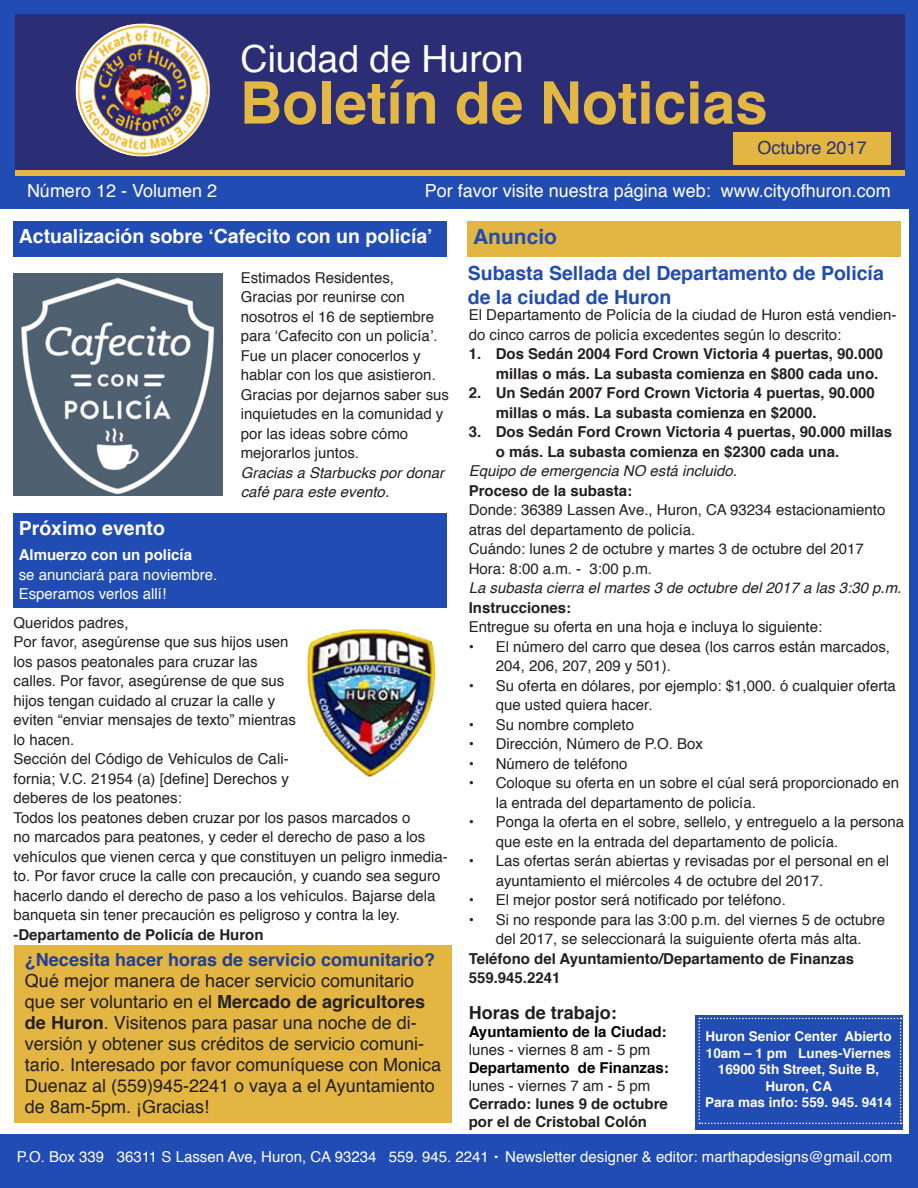
<style>
.page{position:relative;width:918px;height:1188px;background:#214cb3}
.page>*{position:absolute;margin:0;border:0;box-sizing:border-box;transform-origin:0 0}
.t1{font:700 58.65px "Helvetica";color:#e3b743}
.t2{font:37.35px "Helvetica";color:#fff}
.t3{font:700 21px "Helvetica";color:#214cb3}
.t4{font:700 19.5px/23.4px "Helvetica";color:#214cb3}
.t5{font:700 19.5px "Helvetica";color:#fff}
.t6{font:18px/21px "Helvetica";color:#231f20}
.t7{font:18px "Helvetica";color:#fff}
.t8{font:700 18px "Helvetica";color:#253f8e}
.t9{font:700 18px "Helvetica";color:#231f20}
.t10{font:18px "Helvetica";color:#2c2f76}
.t11{font:15px/19.5px "Helvetica";color:#231f20}
.t12{font:700 15px/19.5px "Helvetica";color:#231f20}
.t13{font:15px "Helvetica";color:#fff}
.t14{font:italic 15px/19.5px "Helvetica";color:#231f20}
.t15{font:700 15px "Helvetica";color:#000}
.t16{font:700 15px "Helvetica";color:#fff}
.t17{font:700 13.5px "Helvetica";color:#fff}
.s1{font-weight:700}
</style>
<div class="page">
<div style="left:0;top:210px;width:909px;height:924px;background:#fff"></div>
<div style="left:695px;top:1015px;width:208px;height:115px;background:#214cb3"></div>
<svg style="left:698px;top:1018px;width:204px;height:106px"></svg>
<div style="left:16px;top:14px;width:889px;height:161px;background:#2b2e75"></div>
<div style="left:16px;top:170px;width:889px;height:5px;background:#e3b743"></div>
<img style="left:75px;top:23px;width:135px;height:134px">
<div style="left:733px;top:133px;width:158px;height:32px;background:#e3b643"></div>
<div style="left:14px;top:221px;width:433px;height:36px;background:#214cb3"></div>
<div style="left:468px;top:221px;width:433px;height:36px;background:#e3b643"></div>
<div style="left:14px;top:513px;width:433px;height:95px;background:#214cb3"></div>
<img style="left:14px;top:273px;width:209px;height:222px">
<div style="left:14px;top:945px;width:437px;height:178px;background:#e3b643"></div>
<img style="left:307px;top:629px;width:129px;height:148px">
<h2 class="t2" style="left:274px;top:29px;width:185px">ty of Huron</h2>
<h1 class="t1" style="left:239px;top:50px;width:298px">Newsletter</h1>
<p class="t2" style="left:241px;top:31px;width:284px">Ciudad de Huron</p>
<p class="t1" style="left:240px;top:56px;width:529px">Boletín de Noticias</p>
<p class="t10" style="left:758px;top:133px;width:111px">Octubre 2017</p>
<p class="t7" style="left:27px;top:177px;width:192px">Número 12 - Volumen 2</p>
<p class="t7" style="left:425px;top:177px;width:468px">Por favor visite nuestra página web: www.cityofhuron.com</p>
<p class="t5" style="left:19px;top:220px;width:415px">Actualización sobre ‘Cafecito con un policía’</p>
<p class="t3" style="left:473px;top:219px;width:85px">Anuncio</p>
<p class="t5" style="left:19px;top:513px;width:148px">Próximo evento</p>
<p class="t16" style="left:19px;top:543px;width:175px">Almuerzo con un policía</p>
<p class="t13" style="left:19px;top:563px;width:200px">se anunciará para noviembre.</p>
<p class="t13" style="left:19px;top:582px;width:149px">Esperamos verlos allí!</p>
<p class="t11" style="left:241px;top:268px;width:155px">Estimados Residentes,</p>
<p class="t11" style="left:241px;top:287px;width:210px">Gracias por reunirse con nosotros el 16 de septiembre para ‘Cafecito con un policía’.<br>Fue un placer conocerlos y hablar con los que asistieron.<br>Gracias por dejarnos saber sus inquietudes en la comunidad y por las ideas sobre cómo</p>
<p class="t11" style="left:241px;top:443px;width:120px">mejorarlos juntos.</p>
<p class="t14" style="left:241px;top:463px;width:205px">Gracias a Starbucks por donar café para este evento.</p>
<p class="t11" style="left:14px;top:613px;width:117px">Queridos padres,</p>
<p class="t11" style="left:14px;top:633px;width:284px">Por favor, asegúrense que sus hijos usen los pasos peatonales para cruzar las calles. Por favor, asegúrense de que sus hijos tengan cuidado al cruzar la calle y eviten “enviar mensajes de texto” mientras lo hacen.</p>
<p class="t11" style="left:14px;top:750px;width:277px;text-align:justify">Sección del Código de Vehículos de Cali&shy;fornia; V.C. 21954 (a) [define] Derechos y deberes de los peatones:</p>
<p class="t11" style="left:14px;top:808px;width:436px">Todos los peatones deben cruzar por los pasos marcados o<br>no marcados para peatones, y ceder el derecho de paso a los vehículos que vienen cerca y que constituyen un peligro inmedia&shy;to. Por favor cruce la calle con precaución, y cuando sea seguro hacerlo dando el derecho de paso a los vehículos. Bajarse dela banqueta sin tener precaución es peligroso y contra la ley.</p>
<p class="t12" style="left:14px;top:925px;width:252px">-Departamento de Policía de Huron</p>
<p class="t8" style="left:25px;top:945px;width:412px">¿Necesita hacer horas de servicio comunitario?</p>
<p class="t6" style="left:25px;top:971px;width:418px">Qué mejor manera de hacer servicio comunitario que ser voluntario en el <span class="s1">Mercado de agricultores de Huron</span>. Visitenos para pasar una noche de di&shy;versión y obtener sus créditos de servicio comuni&shy;tario. Interesado por favor comuníquese con Monica Duenaz al (559)945-2241 o vaya a el Ayuntamiento de 8am-5pm. ¡Gracias!</p>
<p class="t4" style="left:468px;top:262px;width:418px">Subasta Sellada del Departamento de Policía de la ciudad de Huron</p>
<p class="t11" style="left:469px;top:306px;width:429px">El Departamento de Policía de la ciudad de Huron está vendien&shy;do cinco carros de policía excedentes según lo descrito:</p>
<p class="t12" style="left:496px;top:344px;width:389px;text-indent:-27px">1. Dos Sedán 2004 Ford Crown Victoria 4 puertas, 90.000 millas o más. La subasta comienza en $800 cada uno.</p>
<p class="t12" style="left:496px;top:383px;width:381px;text-indent:-27px">2. Un Sedán 2007 Ford Crown Victoria 4 puertas, 90.000 millas o más. La subasta comienza en $2000.</p>
<p class="t12" style="left:496px;top:422px;width:398px;text-indent:-27px">3. Dos Sedán Ford Crown Victoria 4 puertas, 90.000 millas o más. La subasta comienza en $2300 cada una.</p>
<p class="t14" style="left:469px;top:461px;width:270px">Equipo de emergencia NO está incluido.</p>
<p class="t12" style="left:469px;top:481px;width:165px">Proceso de la subasta:</p>
<p class="t11" style="left:469px;top:501px;width:418px">Donde: 36389 Lassen Ave., Huron, CA 93234 estacionamiento atras del departamento de policía.</p>
<p class="t11" style="left:469px;top:540px;width:397px">Cuándo: lunes 2 de octubre y martes 3 de octubre del 2017</p>
<p class="t11" style="left:469px;top:559px;width:185px">Hora: 8:00 a.m. - 3:00 p.m.</p>
<p class="t14" style="left:469px;top:578px;width:434px">La subasta cierra el martes 3 de octubre del 2017 a las 3:30 p.m.</p>
<p class="t12" style="left:469px;top:598px;width:104px">Instrucciones:</p>
<p class="t11" style="left:469px;top:618px;width:355px">Entregue su oferta en una hoja e incluya lo siguiente:</p>
<p class="t11" style="left:496px;top:637px;width:396px;text-indent:-27px">• El número del carro que desea (los carros están marcados,<br>204, 206, 207, 209 y 501).</p>
<p class="t11" style="left:496px;top:676px;width:402px;text-indent:-27px">• Su oferta en dólares, por ejemplo: $1,000. ó cualquier oferta que usted quiera hacer.</p>
<p class="t11" style="left:469px;top:715px;width:167px">• Su nombre completo</p>
<p class="t11" style="left:469px;top:735px;width:236px">• Dirección, Número de P.O. Box</p>
<p class="t11" style="left:469px;top:754px;width:160px">• Número de teléfono</p>
<p class="t11" style="left:496px;top:774px;width:405px;text-indent:-27px">• Coloque su oferta en un sobre el cúal será proporcionado en la entrada del departamento de policía.</p>
<p class="t11" style="left:496px;top:813px;width:410px;text-indent:-27px">• Ponga la oferta en el sobre, sellelo, y entreguelo a la persona que este en la entrada del departamento de policía.</p>
<p class="t11" style="left:496px;top:852px;width:395px;text-indent:-27px">• Las ofertas serán abiertas y revisadas por el personal en el ayuntamiento el miércoles 4 de octubre del 2017.</p>
<p class="t11" style="left:469px;top:891px;width:319px">• El mejor postor será notificado por teléfono.</p>
<p class="t11" style="left:469px;top:910px;width:418px;text-align:center">• Si no responde para las 3:00 p.m. del viernes 5 de octubre del 2017, se seleccionará la suiguiente oferta más alta.</p>
<p class="t12" style="left:469px;top:949px;width:387px">Teléfono del Ayuntamiento/Departamento de Finanzas<br>559.945.2241</p>
<p class="t9" style="left:469px;top:998px;width:150px">Horas de trabajo:</p>
<p class="t15" style="left:469px;top:1020px;width:199px">Ayuntamiento de la Ciudad:</p>
<p class="t11" style="left:469px;top:1041px;width:183px">lunes - viernes 8 am - 5 pm</p>
<p class="t15" style="left:469px;top:1056px;width:202px">Departamento de Finanzas:</p>
<p class="t11" style="left:469px;top:1077px;width:183px">lunes - viernes 7 am - 5 pm</p>
<p class="t12" style="left:469px;top:1094px;width:201px">Cerrado: lunes 9 de octubre</p>
<p class="t12" style="left:469px;top:1112px;width:180px">por el de Cristobal Colón</p>
<p class="t17" style="left:705px;top:1026px;width:188px">Huron Senior Center Abierto</p>
<p class="t17" style="left:706px;top:1042px;width:187px">10am – 1 pm Lunes-Viernes</p>
<p class="t17" style="left:718px;top:1059px;width:163px">16900 5th Street, Suite B,</p>
<p class="t17" style="left:765px;top:1075px;width:68px">Huron, CA</p>
<p class="t17" style="left:705px;top:1092px;width:188px">Para mas info: 559. 945. 9414</p>
<p class="t13" style="left:17px;top:1145px;width:877px">P.O. Box 339 36311 S Lassen Ave, Huron, CA 93234 559. 945. 2241 Newsletter designer &amp; editor: marthapdesigns@gmail.com</p>
</div>
